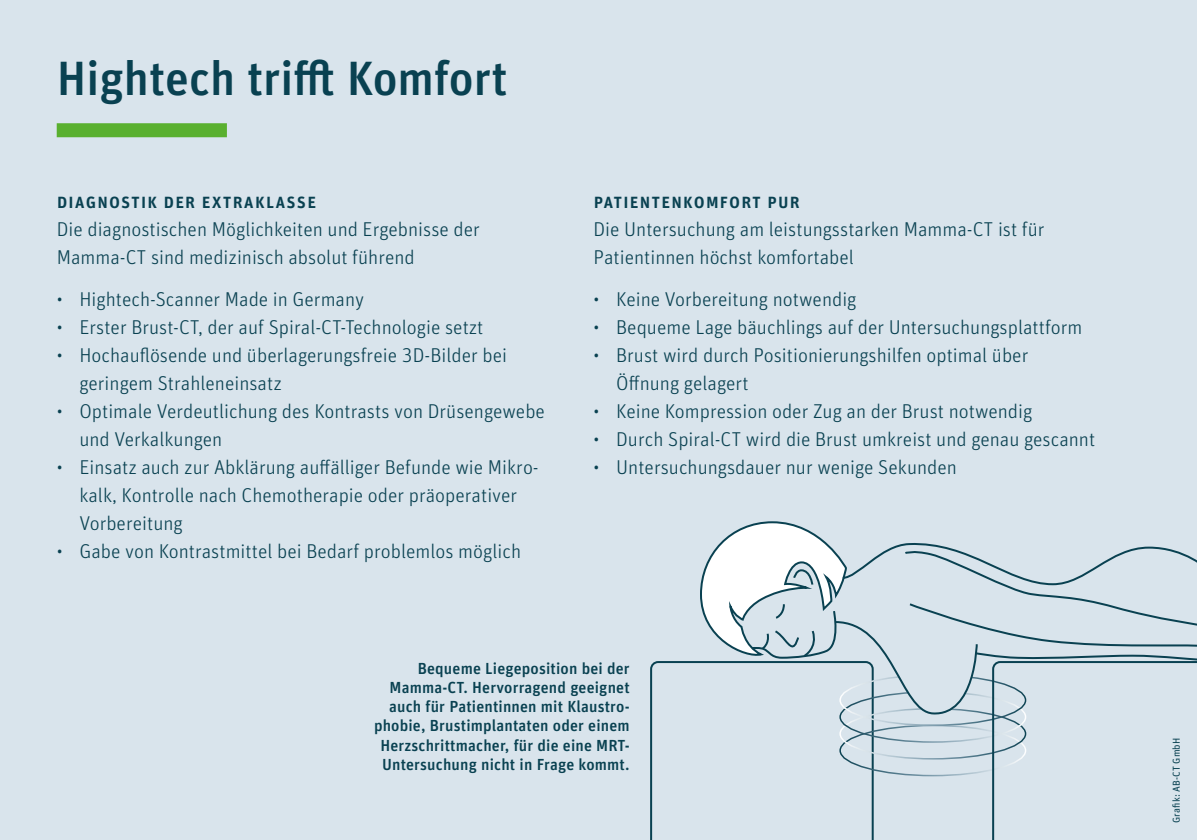
<style>
.page{position:relative;width:1197px;height:840px;background:#fff}
.page>*{position:absolute;margin:0;border:0;box-sizing:border-box;transform-origin:0 0}
.t1{font:500 48px "Unit Pro";color:#094151}
.t2{font:300 20px/28px "Unit Pro";color:#094151}
.t3{font:500 20px "Unit Pro";letter-spacing:.025em;color:#094151}
.t4{font:500 16px/19.2px "Unit Pro";letter-spacing:.01em;color:#094151;text-align:right}
.t5{font:10px "Unit Pro";letter-spacing:.01em;color:#094151}
</style>
<div class="page">
<div style="left:0;top:0;width:1196px;height:839px;background:#d9e4ec"></div>
<svg style="left:650px;top:521px;width:546px;height:318px"></svg>
<div style="left:57px;top:123px;width:170px;height:14px;background:#59b02f"></div>
<h1 class="t1" style="left:57px;top:44px;width:452px">Hightech trifft Komfort</h1>
<p class="t3" style="left:57px;top:187px;width:261px">diagnostik der extraklasse</p>
<p class="t2" style="left:57px;top:214px;width:424px">Die diagnostischen Möglichkeiten und Ergebnisse der<br>Mamma-CT sind medizinisch absolut führend</p>
<p class="t2" style="left:57px;top:284px;width:309px">• Hightech-Scanner Made in Germany</p>
<p class="t2" style="left:57px;top:312px;width:428px">• Erster Brust-CT, der auf Spiral-CT-Technologie setzt</p>
<p class="t2" style="left:79px;top:340px;width:429px;text-indent:-23px">• Hochauflösende und überlagerungsfreie 3D-Bilder bei geringem Strahleneinsatz</p>
<p class="t2" style="left:79px;top:396px;width:467px;text-indent:-23px">• Optimale Verdeutlichung des Kontrasts von Drüsengewebe und Verkalkungen</p>
<p class="t2" style="left:79px;top:452px;width:461px;text-indent:-23px">• Einsatz auch zur Abklärung auffälliger Befunde wie Mikro&shy;kalk, Kontrolle nach Chemotherapie oder präoperativer<br>Vorbereitung</p>
<p class="t2" style="left:57px;top:536px;width:466px">• Gabe von Kontrastmittel bei Bedarf problemlos möglich</p>
<p class="t3" style="left:593px;top:187px;width:208px">patientenkomfort pur</p>
<p class="t2" style="left:593px;top:214px;width:452px">Die Untersuchung am leistungsstarken Mamma-CT ist für<br>Patientinnen höchst komfortabel</p>
<p class="t2" style="left:593px;top:284px;width:264px">• Keine Vorbereitung notwendig</p>
<p class="t2" style="left:593px;top:312px;width:490px">• Bequeme Lage bäuchlings auf der Untersuchungsplattform</p>
<p class="t2" style="left:616px;top:340px;width:413px;text-indent:-23px">• Brust wird durch Positionierungshilfen optimal über<br>Öffnung gelagert</p>
<p class="t2" style="left:593px;top:396px;width:440px">• Keine Kompression oder Zug an der Brust notwendig</p>
<p class="t2" style="left:593px;top:424px;width:503px">• Durch Spiral-CT wird die Brust umkreist und genau gescannt</p>
<p class="t2" style="left:593px;top:452px;width:365px">• Untersuchungsdauer nur wenige Sekunden</p>
<p class="t4" style="left:374px;top:657px;width:257px">Bequeme Liegeposition bei der Mamma-CT. Hervorragend geeignet auch für Patientinnen mit Klaustro&shy;phobie, Brustimplantaten oder einem Herzschrittmacher, für die eine MRT-Untersuchung nicht in Frage kommt.</p>
<p class="t5" style="left:1169px;top:822px;width:86px;rotate:-90deg">Grafik: AB-CT GmbH</p>
</div>
